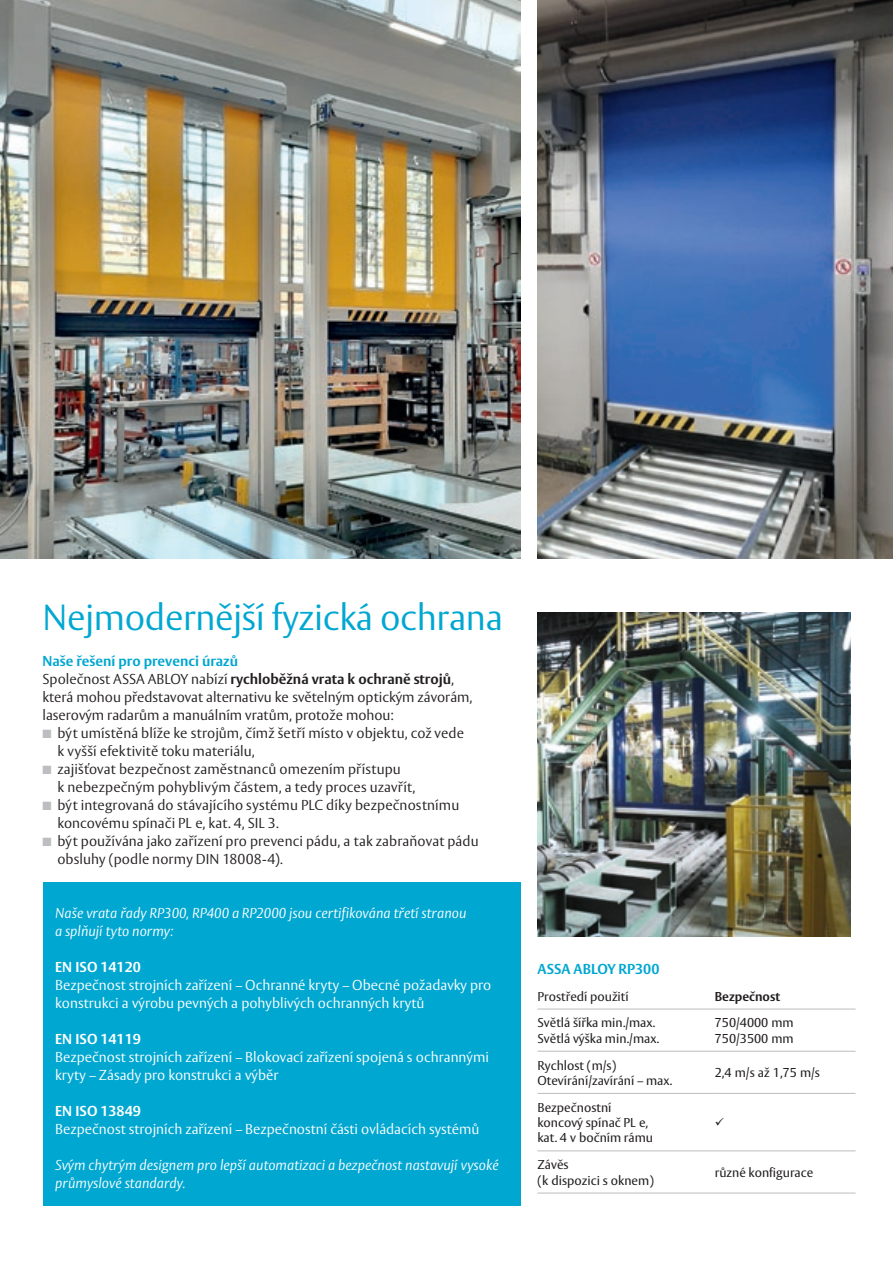
<style>
.page{position:relative;width:893px;height:1263px;background:#fff}
.page>*{position:absolute;margin:0;border:0;box-sizing:border-box;transform-origin:0 0}
.t1{font:300 36px "ASSA Vesta";letter-spacing:-.01em;color:#00a7d1}
.t2{font:300 14.25px/18px "ASSA Vesta";letter-spacing:.005em;color:#231f20}
.t3{font:300 14.25px/18px "ASSA Vesta";color:#fff}
.t4{font:italic 300 14.25px/18px "ASSA Vesta";color:#fff}
.t5{font:700 14.25px "ASSA Vesta";color:#fff}
.t6{font:700 14.25px "ASSA Vesta";color:#00a7d1}
.t7{font:12.75px/15.3px "ASSA Vesta";color:#231f20}
.t8{font:700 12.75px "ASSA Vesta";color:#231f20}
.s1{font-weight:700;color:#00a7d1}
.s2{font-weight:700}
.s3{color:#bcbdc0}
</style>
<div class="page">
<div style="left:43px;top:882px;width:477px;height:323px;background:#00a7d1"></div>
<img style="left:537px;top:612px;width:313px;height:324px">
<hr style="left:537px;top:1009px;width:177px;height:1px;background:#bcbdc0">
<hr style="left:714px;top:1009px;width:141px;height:1px;background:#bcbdc0">
<hr style="left:537px;top:1051px;width:177px;height:1px;background:#bcbdc0">
<hr style="left:714px;top:1051px;width:141px;height:1px;background:#bcbdc0">
<hr style="left:537px;top:1093px;width:177px;height:1px;background:#bcbdc0">
<hr style="left:714px;top:1093px;width:141px;height:1px;background:#bcbdc0">
<hr style="left:537px;top:1150px;width:177px;height:1px;background:#bcbdc0">
<hr style="left:714px;top:1150px;width:141px;height:1px;background:#bcbdc0">
<hr style="left:537px;top:1193px;width:177px;height:1px;background:#bcbdc0">
<hr style="left:714px;top:1193px;width:141px;height:1px;background:#bcbdc0">
<img style="left:0;top:0;width:520px;height:558px">
<img style="left:537px;top:0;width:356px;height:558px">
<h1 class="t1" style="left:43px;top:596px;width:462px">Nejmodernější fyzická ochrana</h1>
<p class="t2" style="left:43px;top:653px;width:431px"><span class="s1">Naše řešení pro prevenci úrazů<br></span>Společnost ASSA ABLOY nabízí <span class="s2">rychloběžná vrata k ochraně strojů</span>, která mohou představovat alternativu ke světelným optickým závorám, laserovým radarům a manuálním vratům, protože mohou:</p>
<p class="t2" style="left:57px;top:725px;width:408px;text-indent:-15px"><span class="s3">■</span> být umístěná blíže ke strojům, čímž šetří místo v objektu, což vede k vyšší efektivitě toku materiálu,</p>
<p class="t2" style="left:57px;top:761px;width:360px;text-indent:-15px"><span class="s3">■</span> zajišťovat bezpečnost zaměstnanců omezením přístupu<br>k nebezpečným pohyblivým částem, a tedy proces uzavřít,</p>
<p class="t2" style="left:57px;top:797px;width:403px;text-indent:-15px"><span class="s3">■</span> být integrovaná do stávajícího systému PLC díky bezpečnostnímu koncovému spínači PL e, kat. 4, SIL 3.</p>
<p class="t2" style="left:57px;top:833px;width:423px;text-indent:-15px"><span class="s3">■</span> být používána jako zařízení pro prevenci pádu, a tak zabraňovat pádu obsluhy (podle normy DIN 18008-4).</p>
<p class="t4" style="left:55px;top:905px;width:413px">Naše vrata řady RP300, RP400 a RP2000 jsou certifikována třetí stranou a splňují tyto normy:</p>
<p class="t5" style="left:55px;top:958px;width:87px">EN ISO 14120</p>
<p class="t3" style="left:55px;top:977px;width:437px">Bezpečnost strojních zařízení – Ochranné kryty – Obecné požadavky pro konstrukci a výrobu pevných a pohyblivých ochranných krytů</p>
<p class="t5" style="left:55px;top:1030px;width:87px">EN ISO 14119</p>
<p class="t3" style="left:55px;top:1049px;width:435px">Bezpečnost strojních zařízení – Blokovací zařízení spojená s ochrannými kryty – Zásady pro konstrukci a výběr</p>
<p class="t5" style="left:55px;top:1102px;width:87px">EN ISO 13849</p>
<p class="t3" style="left:55px;top:1121px;width:426px">Bezpečnost strojních zařízení – Bezpečnostní části ovládacích systémů</p>
<p class="t4" style="left:55px;top:1157px;width:445px">Svým chytrým designem pro lepší automatizaci a bezpečnost nastavují vysoké průmyslové standardy.</p>
<p class="t6" style="left:537px;top:960px;width:123px">ASSA ABLOY RP300</p>
<p class="t7" style="left:537px;top:989px;width:93px">Prostředí použití</p>
<p class="t8" style="left:715px;top:988px;width:67px">Bezpečnost</p>
<p class="t7" style="left:537px;top:1016px;width:123px">Světlá šířka min./max.<br>Světlá výška min./max.</p>
<p class="t7" style="left:715px;top:1016px;width:80px">750/4000 mm<br>750/3500 mm</p>
<p class="t7" style="left:537px;top:1058px;width:136px">Rychlost (m/s)<br>Otevírání/zavírání – max.</p>
<p class="t7" style="left:715px;top:1066px;width:107px">2,4 m/s až 1,75 m/s</p>
<p class="t7" style="left:537px;top:1100px;width:117px">Bezpečnostní koncový spínač PL e, kat. 4 v bočním rámu</p>
<p class="t7" style="left:537px;top:1158px;width:118px">Závěs<br>(k dispozici s oknem)</p>
<p class="t7" style="left:715px;top:1165px;width:100px">různé konfigurace</p>
</div>
